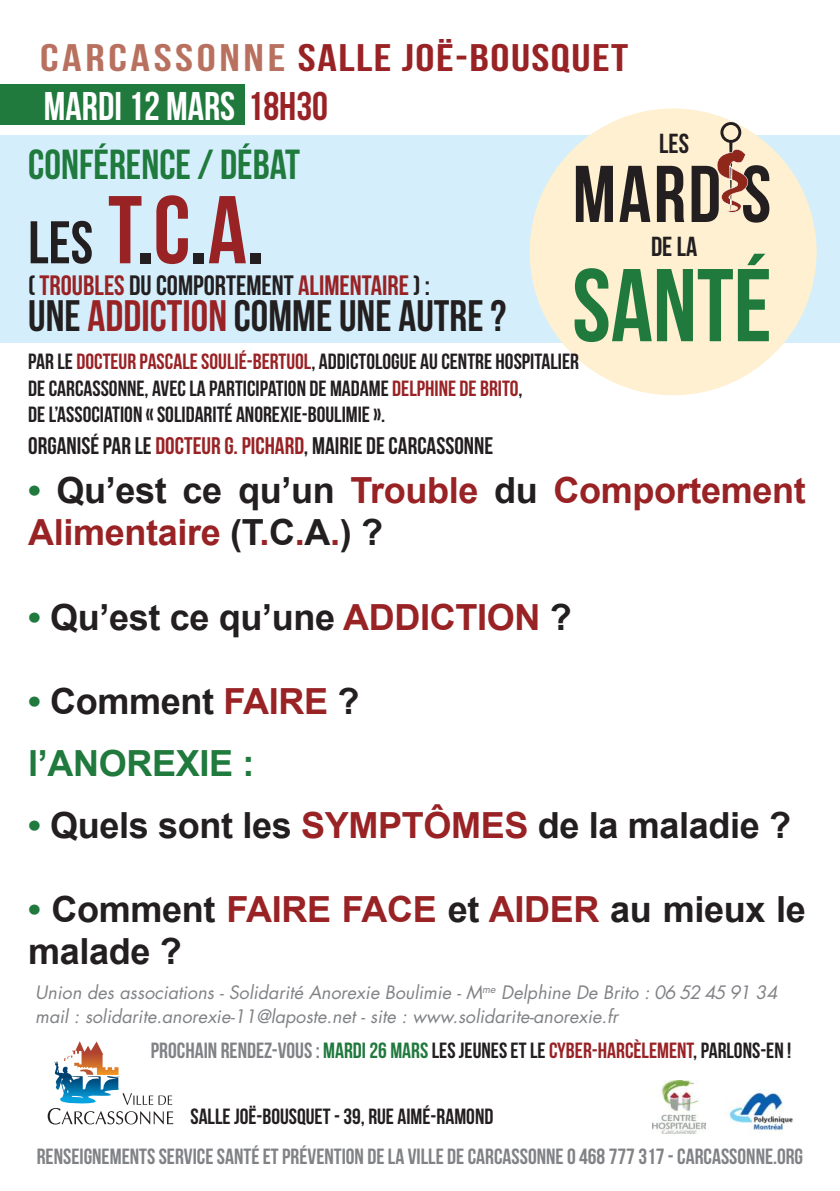
<style>
.page{position:relative;width:840px;height:1191px;background:#fff}
.page>*{position:absolute;margin:0;border:0;box-sizing:border-box;transform-origin:0 0}
.t1{font:103.2px "Bebas Neue";color:#20793d}
.t2{font:80.2px "Bebas Neue";color:#231f20}
.t3{font:60px "Bebas Neue";color:#231f20}
.t4{font:44px "Bebas Neue";color:#231f20}
.t5{font:42px "Bebas Neue";color:#20793d}
.t6{font:40px "Bebas Neue";color:#fff}
.t7{font:38.4px "Bebas Neue";letter-spacing:.03em;color:#992225;scale:1.25 1}
.t8{font:700 36px/42px "Arial";letter-spacing:-.01em;color:#231f20}
.t9{font:700 36px/42px "Arial";letter-spacing:-.01em;color:#992225}
.t10{font:700 36px/62px "Arial";letter-spacing:-.01em;color:#20793d}
.t11{font:28px "Bebas Neue";color:#992225}
.t12{font:27.6px "Bebas Neue";color:#231f20}
.t13{font:24px "Bebas Neue";color:#231f20}
.t14{font:22px/26.4px "Bebas Neue";color:#231f20}
.t15{font:22px "Bebas Neue";color:#808285}
.t16{font:italic 18px/24px "Futura Std";color:#808285}
.s1{color:#b9715f}
.s2{color:#992225}
.s3{font-size:96px;color:#992225}
.s4{font-size:96px}
.s5{color:#231f20}
.s6{color:#20793d}
.s7{color:#808285}
</style>
<div class="page">
<div style="left:0;top:135px;width:839px;height:208px;background:#d4effb"></div>
<div style="left:529px;top:109px;width:287px;height:286px;background:#fef0d0;border-radius:50%"></div>
<svg style="left:717px;top:122px;width:30px;height:91px"></svg>
<div style="left:0;top:84px;width:244px;height:41px;background:#20793d"></div>
<img style="left:652px;top:1080px;width:53px;height:53px">
<img style="left:729px;top:1089px;width:64px;height:44px">
<svg style="left:48px;top:1041px;width:125px;height:83px"></svg>
<h3 class="t7" style="left:40px;top:37px;width:471px"><span class="s1">CARCASSONNE</span> SALLE JOË-BOUSQUET</h3>
<h3 class="t6" style="left:44px;top:84px;width:285px">MARDI 12 MARS <span class="s2">18H30</span></h3>
<h3 class="t5" style="left:28px;top:142px;width:273px">CONFÉRENCE / DÉBAT</h3>
<h3 class="t3" style="left:28px;top:210px;width:238px">LES <span class="s3">T</span><span class="s4">.</span><span class="s3">C</span><span class="s4">.</span><span class="s3">A</span><span class="s4">.</span></h3>
<p class="t11" style="left:28px;top:270px;width:403px"><span class="s5">(</span> TROUBLES <span class="s5">DU COMPORTEMENT</span> ALIMENTAIRE <span class="s5">) :</span></p>
<h3 class="t4" style="left:28px;top:292px;width:479px">UNE <span class="s2">ADDICTION</span> COMME UNE AUTRE ?</h3>
<p class="t12" style="left:659px;top:128px;width:31px">LES</p>
<h2 class="t2" style="left:572px;top:150px;width:200px">MARD S</h2>
<p class="t12" style="left:650px;top:232px;width:48px">DE LA</p>
<h1 class="t1" style="left:572px;top:249px;width:201px">SANTÉ</h1>
<p class="t14" style="left:28px;top:348px;width:552px">PAR LE <span class="s2">DOCTEUR PASCALE SOULIÉ-BERTUOL</span>, ADDICTOLOGUE AU CENTRE HOSPITALIER<br>DE CARCASSONNE, AVEC LA PARTICIPATION DE MADAME <span class="s2">DELPHINE DE BRITO</span>,<br>DE L’ASSOCIATION « SOLIDARITÉ ANOREXIE-BOULIMIE ».</p>
<p class="t13" style="left:28px;top:432px;width:466px">ORGANISÉ PAR LE <span class="s2">DOCTEUR G. PICHARD</span>, MAIRIE DE CARCASSONNE</p>
<h3 class="t9" style="left:28px;top:471px;width:778px"><span class="s6">•</span> <span class="s5">Qu’est ce qu’un</span> Trouble <span class="s5">du</span> Comportement<br>Alimentaire <span class="s5">(T</span>.<span class="s5">C</span>.<span class="s5">A</span>.<span class="s5">) ?</span></h3>
<h3 class="t8" style="left:28px;top:597px;width:544px"><span class="s6">•</span> Qu’est ce qu’une <span class="s2">ADDICTION</span> ?</h3>
<h3 class="t10" style="left:28px;top:671px;width:332px">• <span class="s5">Comment</span> <span class="s2">FAIRE</span> <span class="s5">? </span>l’ANOREXIE :</h3>
<h3 class="t8" style="left:28px;top:805px;width:764px"><span class="s6">•</span> Quels sont les <span class="s2">SYMPTÔMES</span> de la maladie ?</h3>
<h3 class="t8" style="left:28px;top:889px;width:778px"><span class="s6">•</span> Comment <span class="s2">FAIRE FACE</span> et <span class="s2">AIDER</span> au mieux le malade ?</h3>
<p class="t16" style="left:35px;top:980px;width:743px">Union des associations - Solidarité Anorexie Boulimie - M<sup>me</sup> Delphine De Brito : 06 52 45 91 34 mail : solidarite.anorexie-11@laposte.net - site : www.solidarite-anorexie.fr</p>
<p class="t14" style="left:151px;top:1037px;width:641px"><span class="s7">PROCHAIN RENDEZ-VOUS :</span> <span class="s6">MARDI 26 MARS</span> LES JEUNES ET LE <span class="s2">CYBER-HARCÈLEMENT</span>, PARLONS-EN !</p>
<p class="t14" style="left:190px;top:1102px;width:304px">SALLE JOË-BOUSQUET - 39, RUE AIMÉ-RAMOND</p>
<p class="t15" style="left:37px;top:1144px;width:767px">RENSEIGNEMENTS SERVICE SANTÉ ET PRÉVENTION DE LA VILLE DE CARCASSONNE 0 468 777 317 - CARCASSONNE.ORG</p>
</div>
